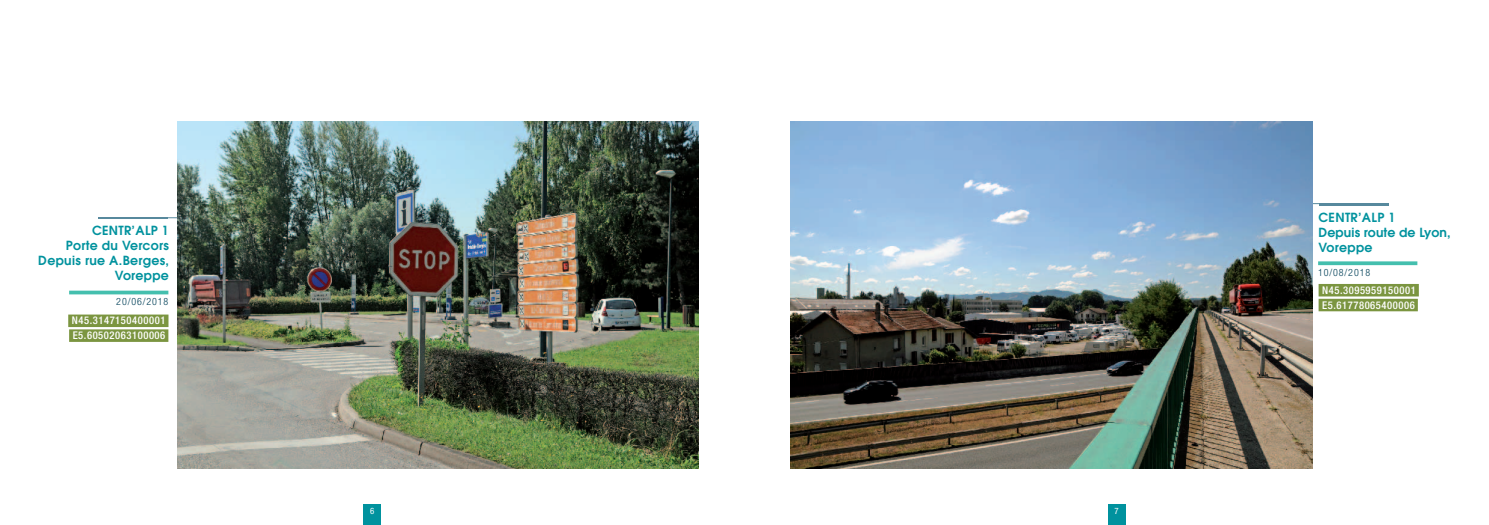
<style>
.page{position:relative;width:1489px;height:525px;background:#fff}
.page>*{position:absolute;margin:0;border:0;box-sizing:border-box;transform-origin:0 0}
.t1{font:600 12.5px/15px "Avant Garde";letter-spacing:.025em;color:#00929e;text-align:right}
.t2{font:500 condensed 10.62px/14.9px "Helvetica Neue";letter-spacing:.05em;color:#fff}
.t3{font:300 condensed 10px "Helvetica Neue";letter-spacing:.09em;color:#004058}
.t4{font:condensed 8.75px "Helvetica Neue";color:#fff}
</style>
<div class="page">
<div style="left:363px;top:504px;width:18px;height:20px;background:#00929e"></div>
<div style="left:1107px;top:504px;width:18px;height:20px;background:#00929e"></div>
<hr style="left:1290px;top:203px;width:98px;height:1px;background:#57899d">
<hr style="left:98px;top:217px;width:98px;height:1px;background:#57899d">
<hr style="left:1318px;top:203px;width:70px;height:2px;background:#57899d">
<hr style="left:98px;top:217px;width:70px;height:2px;background:#57899d">
<div style="left:68px;top:314px;width:100px;height:13px;background:#7b9540"></div>
<div style="left:69px;top:329px;width:99px;height:13px;background:#7b9540"></div>
<div style="left:1318px;top:284px;width:100px;height:12px;background:#7b9540"></div>
<div style="left:1318px;top:298px;width:99px;height:13px;background:#7b9540"></div>
<svg style="left:69px;top:290px;width:99px;height:4px"></svg>
<svg style="left:1318px;top:261px;width:99px;height:4px"></svg>
<img style="left:177px;top:121px;width:521px;height:347px">
<img style="left:790px;top:121px;width:521px;height:347px">
<p class="t1" style="left:38px;top:223px;width:132px">Centr’Alp 1<br>Porte du Vercors<br>Depuis rue A.Berges,<br>Voreppe</p>
<p class="t3" style="left:116px;top:295px;width:54px">20/06/2018</p>
<p class="t2" style="left:72px;top:313px;width:95px">N45.3147150400001<br>E5.60502063100006</p>
<p class="t4" style="left:370px;top:505px;width:6px">6</p>
<p class="t4" style="left:1114px;top:505px;width:6px">7</p>
<p class="t1" style="left:1318px;top:209px;width:134px;text-align:left">Centr’Alp 1<br>Depuis route de Lyon,<br>Voreppe</p>
<p class="t3" style="left:1317px;top:266px;width:54px">10/08/2018</p>
<p class="t2" style="left:1321px;top:282px;width:95px">N45.3095959150001<br>E5.61778065400006</p>
</div>
